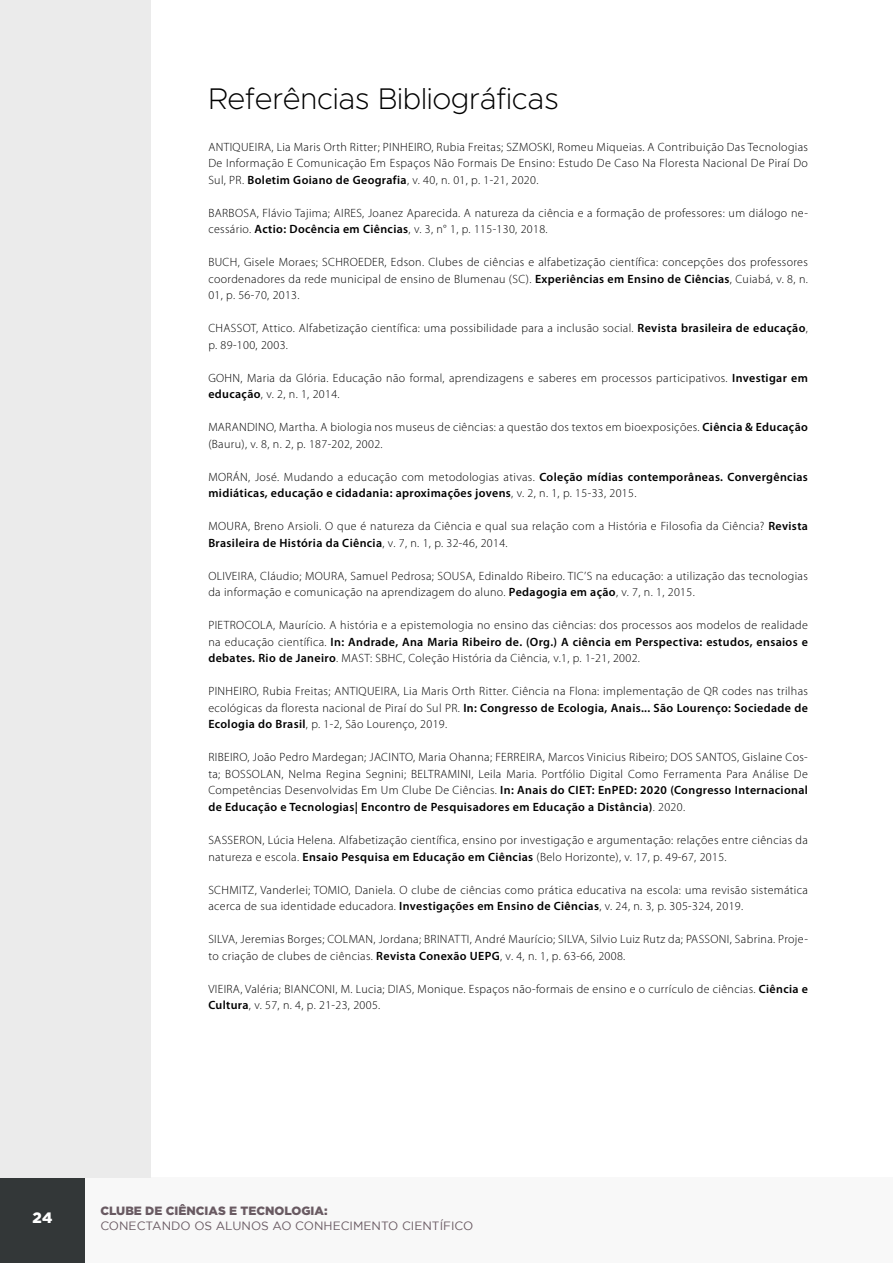
<style>
.page{position:relative;width:893px;height:1263px;background:#fff}
.page>*{position:absolute;margin:0;border:0;box-sizing:border-box;transform-origin:0 0}
.t1{font:200 30px "Metropolis";letter-spacing:-.01em;color:#000}
.t2{font:900 15px "Gotham";color:#fff}
.t3{font:300 12px/16.5px "Myriad Pro";letter-spacing:.03em;color:#000}
.t4{font:600 12px/16.5px "Myriad Pro";letter-spacing:.03em;color:#000}
.t5{font:12px "Gotham";color:#695a62}
.t6{font:900 12px "Gotham";color:#695a62}
.s1{font-weight:600}
.s2{font-weight:300}
</style>
<div class="page">
<div style="left:0;top:1178px;width:893px;height:85px;background:#f8f8f8"></div>
<div style="left:0;top:1178px;width:85px;height:85px;background:#333738"></div>
<div style="left:0;top:0;width:151px;height:1178px;background:#ebebeb"></div>
<h1 class="t1" style="left:208px;top:80px;width:352px">Referências Bibliográficas</h1>
<p class="t3" style="left:208px;top:139px;width:601px;text-align:justify">ANTIQUEIRA, Lia Maris Orth Ritter; PINHEIRO, Rubia Freitas; SZMOSKI, Romeu Miqueias. A Contribuição Das Tecnologias De Informação E Comunicação Em Espaços Não Formais De Ensino: Estudo De Caso Na Floresta Nacional De Piraí Do Sul, PR. <span class="s1">Boletim Goiano de Geografia</span>, v. 40, n. 01, p. 1-21, 2020.</p>
<p class="t3" style="left:208px;top:205px;width:601px">BARBOSA, Flávio Tajima; AIRES, Joanez Aparecida. A natureza da ciência e a formação de professores: um diálogo ne&shy;cessário. <span class="s1">Actio: Docência em Ciências</span>, v. 3, n° 1, p. 115-130, 2018.</p>
<p class="t3" style="left:208px;top:254px;width:601px;text-align:justify">BUCH, Gisele Moraes; SCHROEDER, Edson. Clubes de ciências e alfabetização científica: concepções dos professores coordenadores da rede municipal de ensino de Blumenau (SC). <span class="s1">Experiências em Ensino de Ciências</span>, Cuiabá, v. 8, n.<br>01, p. 56-70, 2013.</p>
<p class="t3" style="left:208px;top:320px;width:601px">CHASSOT, Attico. Alfabetização científica: uma possibilidade para a inclusão social. <span class="s1">Revista brasileira de educação</span>, p. 89-100, 2003.</p>
<p class="t3" style="left:208px;top:370px;width:601px">GOHN, Maria da Glória. Educação não formal, aprendizagens e saberes em processos participativos. <span class="s1">Investigar em educação</span>, v. 2, n. 1, 2014.</p>
<p class="t3" style="left:208px;top:419px;width:601px">MARANDINO, Martha. A biologia nos museus de ciências: a questão dos textos em bioexposições. <span class="s1">Ciência &amp; Educação </span>(Bauru), v. 8, n. 2, p. 187-202, 2002.</p>
<p class="t4" style="left:208px;top:468px;width:601px"><span class="s2">MORÁN, José. Mudando a educação com metodologias ativas.</span> Coleção mídias contemporâneas. Convergências midiáticas, educação e cidadania: aproximações jovens<span class="s2">, v. 2, n. 1, p. 15-33, 2015.</span></p>
<p class="t3" style="left:208px;top:518px;width:601px">MOURA, Breno Arsioli. O que é natureza da Ciência e qual sua relação com a História e Filosofia da Ciência? <span class="s1">Revista<br>Brasileira de História da Ciência</span>, v. 7, n. 1, p. 32-46, 2014.</p>
<p class="t3" style="left:208px;top:568px;width:601px">OLIVEIRA, Cláudio; MOURA, Samuel Pedrosa; SOUSA, Edinaldo Ribeiro. TIC’S na educação: a utilização das tecnologias da informação e comunicação na aprendizagem do aluno. <span class="s1">Pedagogia em ação</span>, v. 7, n. 1, 2015.</p>
<p class="t3" style="left:208px;top:617px;width:601px;text-align:justify">PIETROCOLA, Maurício. A história e a epistemologia no ensino das ciências: dos processos aos modelos de realidade na educação científica. <span class="s1">In: Andrade, Ana Maria Ribeiro de. (Org.) A ciência em Perspectiva: estudos, ensaios e debates. Rio de Janeiro</span>. MAST: SBHC, Coleção História da Ciência, v.1, p. 1-21, 2002.</p>
<p class="t3" style="left:208px;top:683px;width:601px;text-align:justify">PINHEIRO, Rubia Freitas; ANTIQUEIRA, Lia Maris Orth Ritter. Ciência na Flona: implementação de QR codes nas trilhas ecológicas da floresta nacional de Piraí do Sul PR. <span class="s1">In: Congresso de Ecologia, Anais... São Lourenço: Sociedade de Ecologia do Brasil</span>, p. 1-2, São Lourenço, 2019.</p>
<p class="t3" style="left:208px;top:749px;width:601px;text-align:justify">RIBEIRO, João Pedro Mardegan; JACINTO, Maria Ohanna; FERREIRA, Marcos Vinicius Ribeiro; DOS SANTOS, Gislaine Cos&shy;ta; BOSSOLAN, Nelma Regina Segnini; BELTRAMINI, Leila Maria. Portfólio Digital Como Ferramenta Para Análise De Competências Desenvolvidas Em Um Clube De Ciências. <span class="s1">In: Anais do CIET: EnPED: 2020 (Congresso Internacional de Educação e Tecnologias| Encontro de Pesquisadores em Educação a Distância)</span>. 2020.</p>
<p class="t3" style="left:208px;top:832px;width:601px">SASSERON, Lúcia Helena. Alfabetização científica, ensino por investigação e argumentação: relações entre ciências da natureza e escola. <span class="s1">Ensaio Pesquisa em Educação em Ciências</span> (Belo Horizonte), v. 17, p. 49-67, 2015.</p>
<p class="t3" style="left:208px;top:881px;width:601px">SCHMITZ, Vanderlei; TOMIO, Daniela. O clube de ciências como prática educativa na escola: uma revisão sistemática acerca de sua identidade educadora. <span class="s1">Investigações em Ensino de Ciências</span>, v. 24, n. 3, p. 305-324, 2019.</p>
<p class="t3" style="left:208px;top:931px;width:601px">SILVA, Jeremias Borges; COLMAN, Jordana; BRINATTI, André Maurício; SILVA, Silvio Luiz Rutz da; PASSONI, Sabrina. Proje&shy;to criação de clubes de ciências. <span class="s1">Revista Conexão UEPG</span>, v. 4, n. 1, p. 63-66, 2008.</p>
<p class="t3" style="left:208px;top:980px;width:601px">VIEIRA, Valéria; BIANCONI, M. Lucia; DIAS, Monique. Espaços não-formais de ensino e o currículo de ciências. <span class="s1">Ciência e<br>Cultura</span>, v. 57, n. 4, p. 21-23, 2005.</p>
<p class="t2" style="left:33px;top:1209px;width:21px">24</p>
<p class="t6" style="left:100px;top:1204px;width:229px">CLUBE DE CIÊNCIAS E TECNOLOGIA:</p>
<p class="t5" style="left:100px;top:1219px;width:374px">CONECTANDO OS ALUNOS AO CONHECIMENTO CIENTÍFICO</p>
</div>
